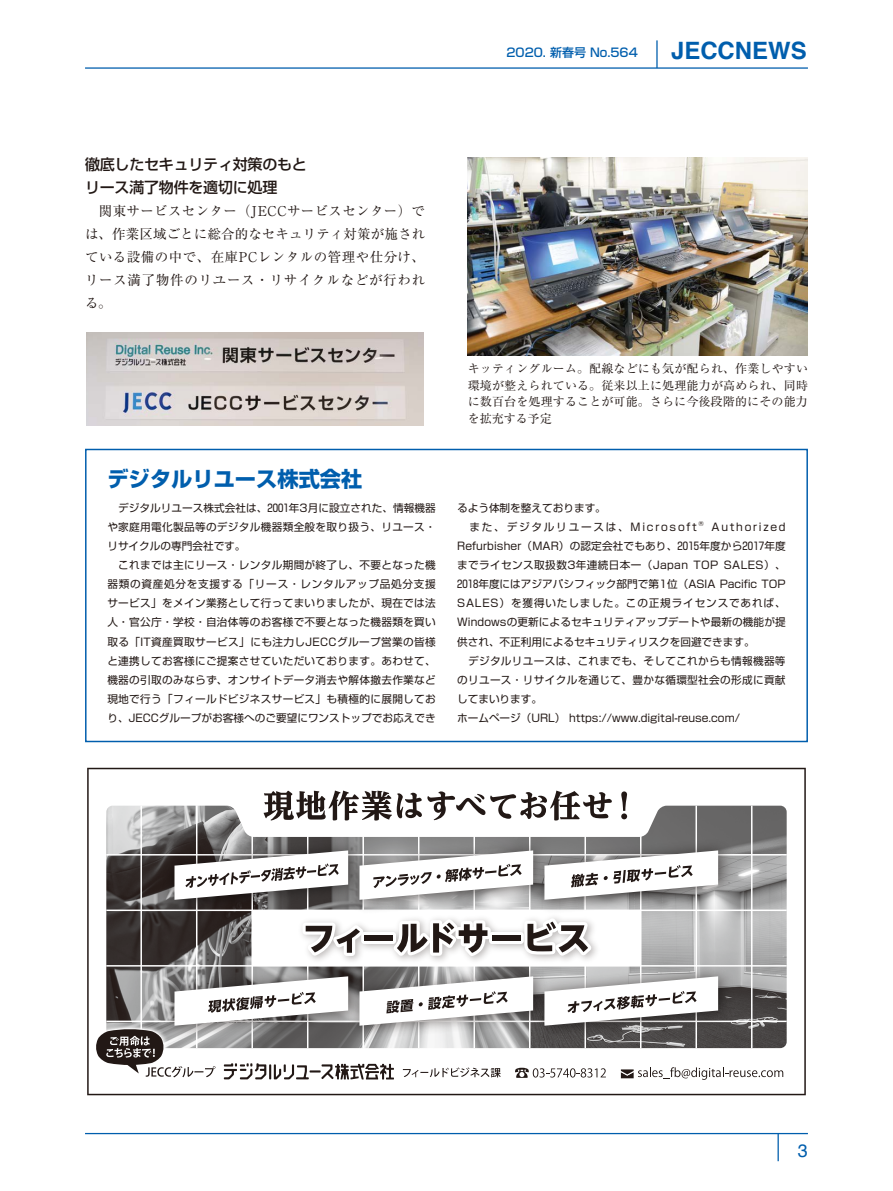
<style>
.page{position:relative;width:893px;height:1191px;background:#fff}
.page>*{position:absolute;margin:0;border:0;box-sizing:border-box;transform-origin:0 0}
.t1{font:700 23.85px "Helvetica";color:#005ead}
.t2{font:700 21.3px "Shin Go Pro";color:#005ead}
.t3{font:18px "Helvetica";color:#005ead}
.t4{font:500 15px/23.1px "Shin Go Pro";letter-spacing:-.015em;color:#221815}
.t5{font:13.5px/23.1px "Ryumin Pro";letter-spacing:.05em;color:#221815;text-align:justify}
.t6{font:12px/16.5px "Ryumin Pro";letter-spacing:.015em;color:#221815;text-align:justify}
.t7{font:500 12px "Shin Go Pro";color:#005ead}
.t8{font:10.65px/19.2px "Shin Go Pro";letter-spacing:.03em;color:#221815}
.t9{font:10.65px/19.2px "Shin Go Pro";letter-spacing:.165em;color:#221815}
.t10{font:6.15px "Shin Go Pro";color:#221815}
</style>
<div class="page">
<hr style="left:85px;top:67px;width:723px;height:2px;background:#005ead">
<hr style="left:656px;top:40px;width:2px;height:28px;background:#005ead">
<hr style="left:85px;top:1133px;width:723px;height:1px;background:#005ead">
<hr style="left:777px;top:1133px;width:2px;height:28px;background:#005ead">
<svg style="left:85px;top:448px;width:723px;height:295px"></svg>
<img style="left:468px;top:157px;width:340px;height:198px">
<img style="left:87px;top:332px;width:336px;height:94px">
<svg style="left:87px;top:767px;width:719px;height:328px"></svg>
<h3 class="t4" style="left:85px;top:151px;width:223px">徹底したセキュリティ対策のもとリース満了物件を適切に処理</h3>
<p class="t5" style="left:85px;top:198px;width:342px">　関東サービスセンター（JECCサービスセンター）では、作業区域ごとに総合的なセキュリティ対策が施されている設備の中で、在庫PCレンタルの管理や仕分け、リース満了物件のリユース・リサイクルなどが行われる。</p>
<p class="t7" style="left:506px;top:43px;width:133px">2020. 新春号 No.564</p>
<h1 class="t1" style="left:671px;top:32px;width:137px">JECCNEWS</h1>
<p class="t6" style="left:468px;top:359px;width:342px">キッティングルーム。配線などにも気が配られ、作業しやすい環境が整えられている。従来以上に処理能力が高められ、同時に数百台を処理することが可能。さらに今後段階的にその能力を拡充する予定</p>
<h2 class="t2" style="left:107px;top:461px;width:257px">デジタルリユース株式会社</h2>
<p class="t8" style="left:107px;top:497px;width:330px">　デジタルリユース株式会社は、2001年3月に設立された、情報機器や家庭用電化製品等のデジタル機器類全般を取り扱う、リユース・リサイクルの専門会社です。<br>　これまでは主にリース・レンタル期間が終了し、不要となった機器類の資産処分を支援する「リース・レンタルアップ品処分支援サービス」をメイン業務として行ってまいりましたが、現在では法人・官公庁・学校・自治体等のお客様で不要となった機器類を買い取る「IT資産買取サービス」にも注力しJECCグループ営業の皆様と連携してお客様にご提案させていただいております。あわせて、機器の引取のみならず、オンサイトデータ消去や解体撤去作業など現地で行う「フィールドビジネスサービス」も積極的に展開しており、JECCグループがお客様へのご要望にワンストップでお応えでき</p>
<p class="t9" style="left:457px;top:497px;width:241px">るよう体制を整えております。<br>　また、デジタルリユースは、Microsoft</p>
<p class="t10" style="left:699px;top:518px;width:7px">®</p>
<p class="t8" style="left:457px;top:516px;width:330px;text-indent:254px">Authorized Refurbisher（MAR）の認定会社でもあり、2015年度から2017年度までライセンス取扱数3年連続日本一（Japan TOP SALES）、2018年度にはアジアパシフィック部門で第1位（ASIA Pacific TOP SALES）を獲得いたしました。この正規ライセンスであれば、Windowsの更新によるセキュリティアップデートや最新の機能が提供され、不正利用によるセキュリティリスクを回避できます。<br>　デジタルリユースは、これまでも、そしてこれからも情報機器等のリユース・リサイクルを通じて、豊かな循環型社会の形成に貢献してまいります。<br>ホームページ（URL） https://www.digital-reuse.com/</p>
<h3 class="t3" style="left:798px;top:1136px;width:12px">3</h3>
</div>
